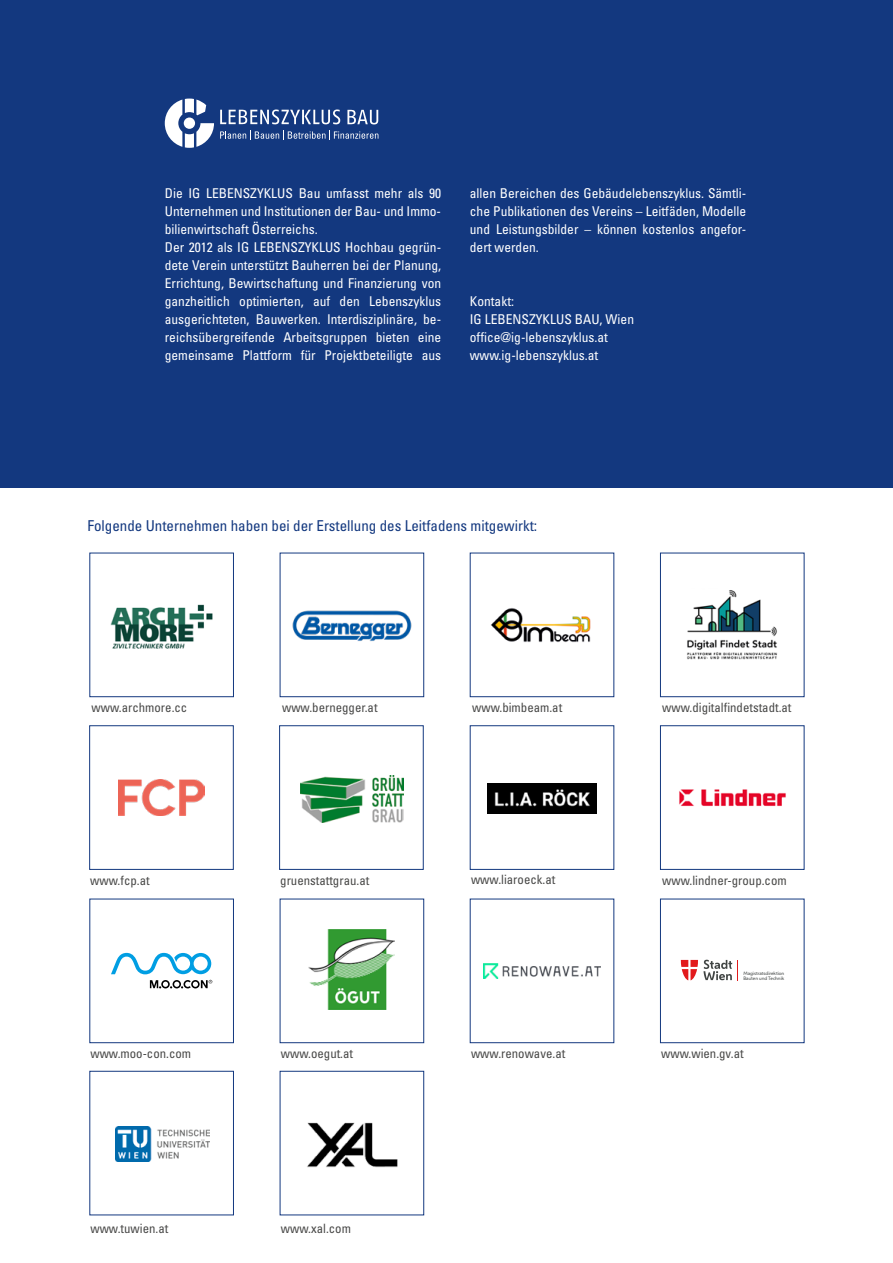
<style>
.page{position:relative;width:893px;height:1263px;background:#fff}
.page>*{position:absolute;margin:0;border:0;box-sizing:border-box;transform-origin:0 0}
.t1{font:condensed 15px "Univers";color:#13387f}
.copy{font:condensed 13.5px/18px "Univers";color:#fff;text-align:justify}
.t2{font:condensed 12.75px "Univers";color:#484847}
.t3{font:4.5px/5.6px "Wiener Melange";color:#404443}
</style>
<div class="page">
<img style="left:484px;top:964px;width:117px;height:15px">
<div style="left:0;top:0;width:893px;height:488px;background:#13387f"></div>
<svg style="left:165px;top:99px;width:49px;height:49px"></svg>
<svg style="left:347px;top:110px;width:31px;height:14px"></svg>
<svg style="left:220px;top:109px;width:120px;height:15px"></svg>
<svg style="left:220px;top:130px;width:158px;height:10px"></svg>
<div style="left:279px;top:725px;width:144px;height:145px;border:1px solid #13387f"></div>
<div style="left:280px;top:553px;width:144px;height:144px;border:1px solid #13387f"></div>
<div style="left:660px;top:553px;width:144px;height:144px;border:1px solid #13387f"></div>
<div style="left:89px;top:725px;width:145px;height:145px;border:1px solid #13387f"></div>
<div style="left:90px;top:553px;width:144px;height:144px;border:1px solid #13387f"></div>
<div style="left:470px;top:725px;width:144px;height:145px;border:1px solid #13387f"></div>
<div style="left:660px;top:725px;width:144px;height:145px;border:1px solid #13387f"></div>
<img style="left:679px;top:789px;width:107px;height:18px">
<div style="left:280px;top:899px;width:144px;height:144px;border:1px solid #13387f"></div>
<div style="left:660px;top:899px;width:144px;height:144px;border:1px solid #13387f"></div>
<div style="left:90px;top:899px;width:144px;height:144px;border:1px solid #13387f"></div>
<svg style="left:681px;top:960px;width:51px;height:20px"></svg>
<img style="left:687px;top:590px;width:90px;height:70px">
<img style="left:307px;top:1122px;width:91px;height:46px">
<img style="left:110px;top:604px;width:103px;height:45px">
<img style="left:292px;top:610px;width:120px;height:32px">
<img style="left:491px;top:608px;width:100px;height:35px">
<img style="left:301px;top:775px;width:102px;height:47px">
<img style="left:487px;top:783px;width:109px;height:31px">
<img style="left:308px;top:929px;width:87px;height:80px">
<svg style="left:150px;top:980px;width:62px;height:8px"></svg>
<svg style="left:111px;top:953px;width:100px;height:21px"></svg>
<div style="left:280px;top:1071px;width:144px;height:144px;border:1px solid #13387f"></div>
<div style="left:90px;top:1071px;width:144px;height:144px;border:1px solid #13387f"></div>
<img style="left:116px;top:1126px;width:93px;height:36px">
<img style="left:119px;top:779px;width:85px;height:37px">
<p class="copy" style="left:165px;top:184px;width:278px">Die IG LEBENSZYKLUS Bau umfasst mehr als 90<br>Unternehmen und Institutionen der Bau- und Immo&shy;bilienwirtschaft Österreichs.</p>
<p class="copy" style="left:165px;top:238px;width:278px">Der 2012 als IG LEBENSZYKLUS Hochbau gegrün&shy;dete Verein unterstützt Bauherren bei der Planung, Errichtung, Bewirtschaftung und Finanzierung von ganzheitlich optimierten, auf den Lebenszyklus ausgerichteten, Bauwerken. Interdisziplinäre, be&shy;reichsübergreifende Arbeitsgruppen bieten eine gemeinsame Plattform für Projektbeteiligte aus</p>
<p class="copy" style="left:470px;top:184px;width:278px">allen Bereichen des Gebäudelebenszyklus. Sämtli&shy;che Publikationen des Vereins – Leitfäden, Modelle und Leistungsbilder – können kostenlos angefor&shy;dert werden.</p>
<p class="copy" style="left:470px;top:292px;width:166px;text-align:left">Kontakt:<br>IG LEBENSZYKLUS BAU, Wien office@ig-lebenszyklus.at www.ig-lebenszyklus.at</p>
<p class="t1" style="left:87px;top:516px;width:451px">Folgende Unternehmen haben bei der Erstellung des Leitfadens mitgewirkt:</p>
<p class="t2" style="left:92px;top:700px;width:97px">www.archmore.cc</p>
<p class="t2" style="left:282px;top:700px;width:97px">www.bernegger.at</p>
<p class="t2" style="left:472px;top:700px;width:91px">www.bimbeam.at</p>
<p class="t2" style="left:662px;top:700px;width:131px">www.digitalfindetstadt.at</p>
<p class="t2" style="left:90px;top:872px;width:61px">www.fcp.at</p>
<p class="t2" style="left:280px;top:872px;width:91px">gruenstattgrau.at</p>
<p class="t2" style="left:471px;top:871px;width:86px">www.liaroeck.at</p>
<p class="t2" style="left:662px;top:872px;width:126px">www.lindner-group.com</p>
<p class="t3" style="left:743px;top:970px;width:42px">Magistratsdirektion<br>Bauten und Technik</p>
<p class="t2" style="left:90px;top:1046px;width:102px">www.moo-con.com</p>
<p class="t2" style="left:281px;top:1046px;width:74px">www.oegut.at</p>
<p class="t2" style="left:471px;top:1046px;width:96px">www.renowave.at</p>
<p class="t2" style="left:90px;top:1220px;width:79px">www.tuwien.at</p>
<p class="t2" style="left:281px;top:1220px;width:72px">www.xal.com</p>
<p class="t2" style="left:661px;top:1046px;width:84px">www.wien.gv.at</p>
</div>
